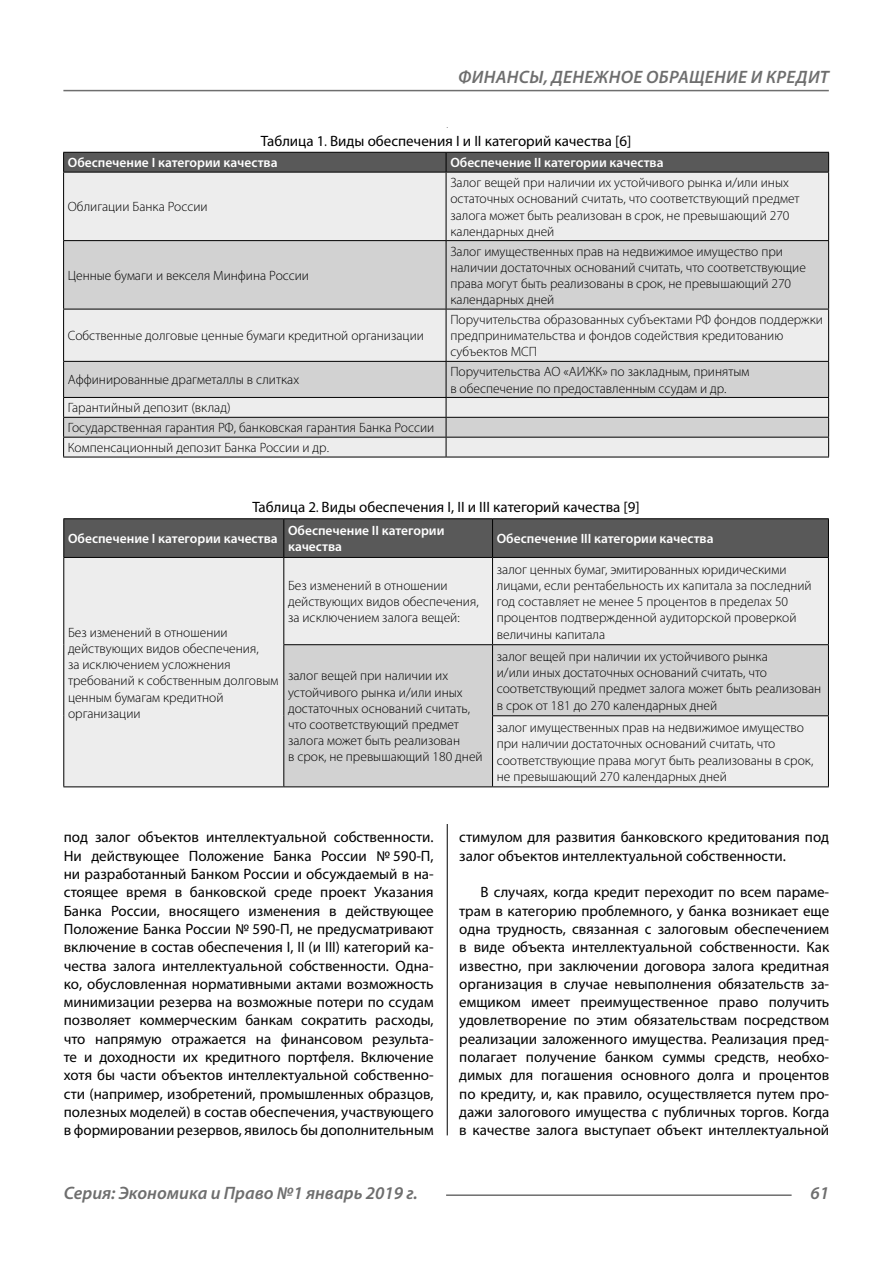
<style>
.page{position:relative;width:893px;height:1263px;background:#fff}
.page>*{position:absolute;margin:0;border:0;box-sizing:border-box;transform-origin:0 0}
.t1{font:italic 600 18px "Myriad Pro";color:#6e6e6e}
.Normal{font:15px/18.3px "Myriad Pro";color:#000;text-align:justify}
.podpis{font:15px "Myriad Pro";color:#000}
.Tab_content{font:300 13.5px/16.2px "Myriad Pro";color:#000}
.Tab_header{font:600 13.5px/16.2px "Myriad Pro";color:#fff}
</style>
<div class="page">
<hr style="left:447px;top:128px;width:1px;height:1007px;background:#000">
<div style="left:63px;top:128px;width:766px;height:696px;background:#fff"></div>
<div style="left:64px;top:173px;width:764px;height:284px;background:#ededed"></div>
<svg style="left:64px;top:241px;width:764px;height:196px;background:#dadada"></svg>
<hr style="left:63px;top:172px;width:1px;height:68px;background:#000">
<hr style="left:446px;top:172px;width:1px;height:68px;background:#000">
<hr style="left:828px;top:172px;width:1px;height:68px;background:#000">
<hr style="left:63px;top:240px;width:383px;height:1px;background:#000">
<hr style="left:63px;top:241px;width:1px;height:68px;background:#000">
<hr style="left:446px;top:240px;width:383px;height:1px;background:#000">
<hr style="left:446px;top:241px;width:1px;height:68px;background:#000">
<hr style="left:828px;top:241px;width:1px;height:68px;background:#000">
<hr style="left:63px;top:309px;width:383px;height:1px;background:#000">
<hr style="left:63px;top:309px;width:1px;height:52px;background:#000">
<hr style="left:446px;top:309px;width:383px;height:1px;background:#000">
<hr style="left:446px;top:309px;width:1px;height:52px;background:#000">
<hr style="left:828px;top:309px;width:1px;height:52px;background:#000">
<hr style="left:63px;top:361px;width:383px;height:1px;background:#000">
<hr style="left:63px;top:362px;width:1px;height:35px;background:#000">
<hr style="left:446px;top:361px;width:383px;height:1px;background:#000">
<hr style="left:446px;top:362px;width:1px;height:35px;background:#000">
<hr style="left:828px;top:362px;width:1px;height:35px;background:#000">
<hr style="left:63px;top:397px;width:383px;height:1px;background:#000">
<hr style="left:446px;top:397px;width:383px;height:1px;background:#000">
<hr style="left:63px;top:417px;width:383px;height:1px;background:#000">
<hr style="left:446px;top:417px;width:383px;height:1px;background:#000">
<hr style="left:63px;top:437px;width:383px;height:1px;background:#000">
<svg style="left:63px;top:398px;width:1px;height:59px"></svg>
<hr style="left:446px;top:437px;width:383px;height:1px;background:#000">
<svg style="left:446px;top:398px;width:1px;height:59px"></svg>
<svg style="left:828px;top:398px;width:1px;height:59px"></svg>
<hr style="left:63px;top:457px;width:383px;height:1px;background:#000">
<hr style="left:446px;top:457px;width:383px;height:1px;background:#000">
<svg style="left:63px;top:152px;width:766px;height:20px;background:#545454"></svg>
<hr style="left:63px;top:172px;width:383px;height:1px;background:#000">
<hr style="left:446px;top:172px;width:383px;height:1px;background:#000">
<div style="left:64px;top:519px;width:764px;height:38px;background:#595959"></div>
<div style="left:64px;top:558px;width:764px;height:228px;background:#ededed"></div>
<svg style="left:284px;top:645px;width:544px;height:141px;background:#d9d9d9"></svg>
<hr style="left:283px;top:519px;width:1px;height:38px;background:#000">
<hr style="left:492px;top:519px;width:1px;height:38px;background:#000">
<hr style="left:63px;top:558px;width:1px;height:87px;background:#000">
<hr style="left:283px;top:558px;width:1px;height:86px;background:#000">
<hr style="left:492px;top:558px;width:1px;height:86px;background:#000">
<hr style="left:828px;top:558px;width:1px;height:86px;background:#000">
<hr style="left:63px;top:645px;width:1px;height:71px;background:#000">
<hr style="left:283px;top:644px;width:210px;height:1px;background:#000">
<hr style="left:283px;top:645px;width:1px;height:71px;background:#000">
<hr style="left:493px;top:644px;width:336px;height:1px;background:#000">
<hr style="left:492px;top:645px;width:1px;height:70px;background:#000">
<hr style="left:828px;top:645px;width:1px;height:70px;background:#000">
<hr style="left:63px;top:716px;width:1px;height:70px;background:#000">
<hr style="left:283px;top:716px;width:1px;height:70px;background:#000">
<hr style="left:492px;top:715px;width:337px;height:1px;background:#000">
<hr style="left:492px;top:716px;width:1px;height:70px;background:#000">
<hr style="left:828px;top:716px;width:1px;height:70px;background:#000">
<hr style="left:63px;top:786px;width:221px;height:1px;background:#000">
<hr style="left:284px;top:786px;width:209px;height:1px;background:#000">
<hr style="left:493px;top:786px;width:336px;height:1px;background:#000">
<hr style="left:63px;top:518px;width:221px;height:1px;background:#000">
<hr style="left:63px;top:519px;width:1px;height:38px;background:#000">
<hr style="left:284px;top:518px;width:209px;height:1px;background:#000">
<hr style="left:493px;top:518px;width:336px;height:1px;background:#000">
<hr style="left:828px;top:519px;width:1px;height:38px;background:#000">
<hr style="left:63px;top:557px;width:221px;height:1px;background:#000">
<hr style="left:284px;top:557px;width:209px;height:1px;background:#000">
<hr style="left:493px;top:557px;width:336px;height:1px;background:#000">
<hr style="left:63px;top:90px;width:766px;height:1px;background:#6e6e6e">
<hr style="left:446px;top:1194px;width:346px;height:2px;background:#6e6e6e">
<h1 class="t1" style="left:458px;top:66px;width:27px">Финанс</h1>
<h1 class="t1" style="left:530px;top:66px;width:34px">ы, дене</h1>
<h1 class="t1" style="left:594px;top:66px;width:28px">жное</h1>
<h1 class="t1" style="left:646px;top:66px;width:12px">обра</h1>
<h1 class="t1" style="left:689px;top:66px;width:28px">щение</h1>
<h1 class="t1" style="left:751px;top:66px;width:27px">и кредит</h1>
<p class="podpis" style="left:261px;top:132px;width:372px">Таблица 1. Виды обеспечения I и II категорий качества [6]</p>
<p class="Tab_header" style="left:68px;top:154px;width:211px">Обеспечение I категории качества</p>
<p class="Tab_header" style="left:450px;top:154px;width:215px">Обеспечение II категории качества</p>
<p class="Tab_content" style="left:68px;top:199px;width:141px">Облигации Банка России</p>
<p class="Tab_content" style="left:450px;top:174px;width:351px">Залог вещей при наличии их устойчивого рынка и/или иных остаточных оснований считать, что соответствующий предмет залога может быть реализован в срок, не превышающий 270 календарных дней</p>
<p class="Tab_content" style="left:68px;top:267px;width:243px">Ценные бумаги и векселя Минфина России</p>
<p class="Tab_content" style="left:68px;top:328px;width:358px">Собственные долговые ценные бумаги кредитной организации</p>
<p class="Tab_content" style="left:450px;top:243px;width:357px">Залог имущественных прав на недвижимое имущество при наличии достаточных оснований считать, что соответствующие права могут быть реализованы в срок, не превышающий 270 календарных дней</p>
<p class="Tab_content" style="left:450px;top:311px;width:374px">Поручительства образованных субъектами РФ фондов поддержки предпринимательства и фондов содействия кредитованию субъектов МСП</p>
<p class="Tab_content" style="left:68px;top:372px;width:233px">Аффинированные драгметаллы в слитках</p>
<p class="Tab_content" style="left:450px;top:364px;width:301px">Поручительства АО «АИЖК» по закладным, принятым в обеспечение по предоставленным ссудам и др.</p>
<p class="Tab_content" style="left:68px;top:400px;width:164px">Гарантийный депозит (вклад)</p>
<p class="Tab_content" style="left:68px;top:420px;width:368px">Государственная гарантия РФ, банковская гарантия Банка России</p>
<p class="Tab_content" style="left:68px;top:439px;width:263px">Компенсационный депозит Банка России и др.</p>
<p class="podpis" style="left:252px;top:498px;width:389px">Таблица 2. Виды обеспечения I, II и III категорий качества [9]</p>
<p class="Tab_header" style="left:68px;top:530px;width:211px">Обеспечение I категории качества</p>
<p class="Tab_header" style="left:288px;top:522px;width:158px">Обеспечение II категории качества</p>
<p class="Tab_header" style="left:497px;top:530px;width:218px">Обеспечение III категории качества</p>
<p class="Tab_content" style="left:68px;top:624px;width:212px">Без изменений в отношении действующих видов обеспечения,<br>за исключением усложнения требований к собственным долговым ценным бумагам кредитной организации</p>
<p class="Tab_content" style="left:288px;top:577px;width:192px">Без изменений в отношении действующих видов обеспечения, за исключением залога вещей:</p>
<p class="Tab_content" style="left:288px;top:668px;width:196px">залог вещей при наличии их устойчивого рынка и/или иных достаточных оснований считать, что соответствующий предмет залога может быть реализован<br>в срок, не превышающий 180 дней</p>
<p class="Tab_content" style="left:497px;top:561px;width:316px">залог ценных бумаг, эмитированных юридическими лицами, если рентабельность их капитала за последний год составляет не менее 5 процентов в пределах 50 процентов подтвержденной аудиторской проверкой величины капитала</p>
<p class="Tab_content" style="left:497px;top:648px;width:326px">залог вещей при наличии их устойчивого рынка<br>и/или иных достаточных оснований считать, что соответствующий предмет залога может быть реализован в срок от 181 до 270 календарных дней</p>
<p class="Tab_content" style="left:497px;top:719px;width:318px">залог имущественных прав на недвижимое имущество при наличии достаточных оснований считать, что соответствующие права могут быть реализованы в срок, не превышающий 270 календарных дней</p>
<p class="Normal" style="left:64px;top:828px;width:371px">под залог объектов интеллектуальной собственности.<br>Ни действующее Положение Банка России № 590-П, ни разработанный Банком России и обсуждаемый в на&shy;стоящее время в банковской среде проект Указания Банка России, вносящего изменения в действующее Положение Банка России № 590-П, не предусматривают включение в состав обеспечения I, II (и III) категорий ка&shy;чества залога интеллектуальной собственности. Одна&shy;ко, обусловленная нормативными актами возможность минимизации резерва на возможные потери по ссудам позволяет коммерческим банкам сократить расходы, что напрямую отражается на финансовом результа&shy;те и доходности их кредитного портфеля. Включение хотя бы части объектов интеллектуальной собственно&shy;сти (например, изобретений, промышленных образцов, полезных моделей) в состав обеспечения, участвующего в формировании резервов, явилось бы дополнительным</p>
<p class="Normal" style="left:459px;top:828px;width:371px">стимулом для развития банковского кредитования под залог объектов интеллектуальной собственности.</p>
<p class="Normal" style="left:459px;top:883px;width:371px;text-indent:21px">В случаях, когда кредит переходит по всем параме&shy;трам в категорию проблемного, у банка возникает еще одна трудность, связанная с залоговым обеспечением в виде объекта интеллектуальной собственности. Как известно, при заключении договора залога кредитная организация в случае невыполнения обязательств за&shy;емщиком имеет преимущественное право получить удовлетворение по этим обязательствам посредством реализации заложенного имущества. Реализация пред&shy;полагает получение банком суммы средств, необхо&shy;димых для погашения основного долга и процентов по кредиту, и, как правило, осуществляется путем про&shy;дажи залогового имущества с публичных торгов. Когда в качестве залога выступает объект интеллектуальной</p>
<h1 class="t1" style="left:64px;top:1182px;width:356px">Серия: Экономика и Право №1 январь 2019 г.</h1>
<h1 class="t1" style="left:810px;top:1182px;width:20px">61</h1>
</div>
